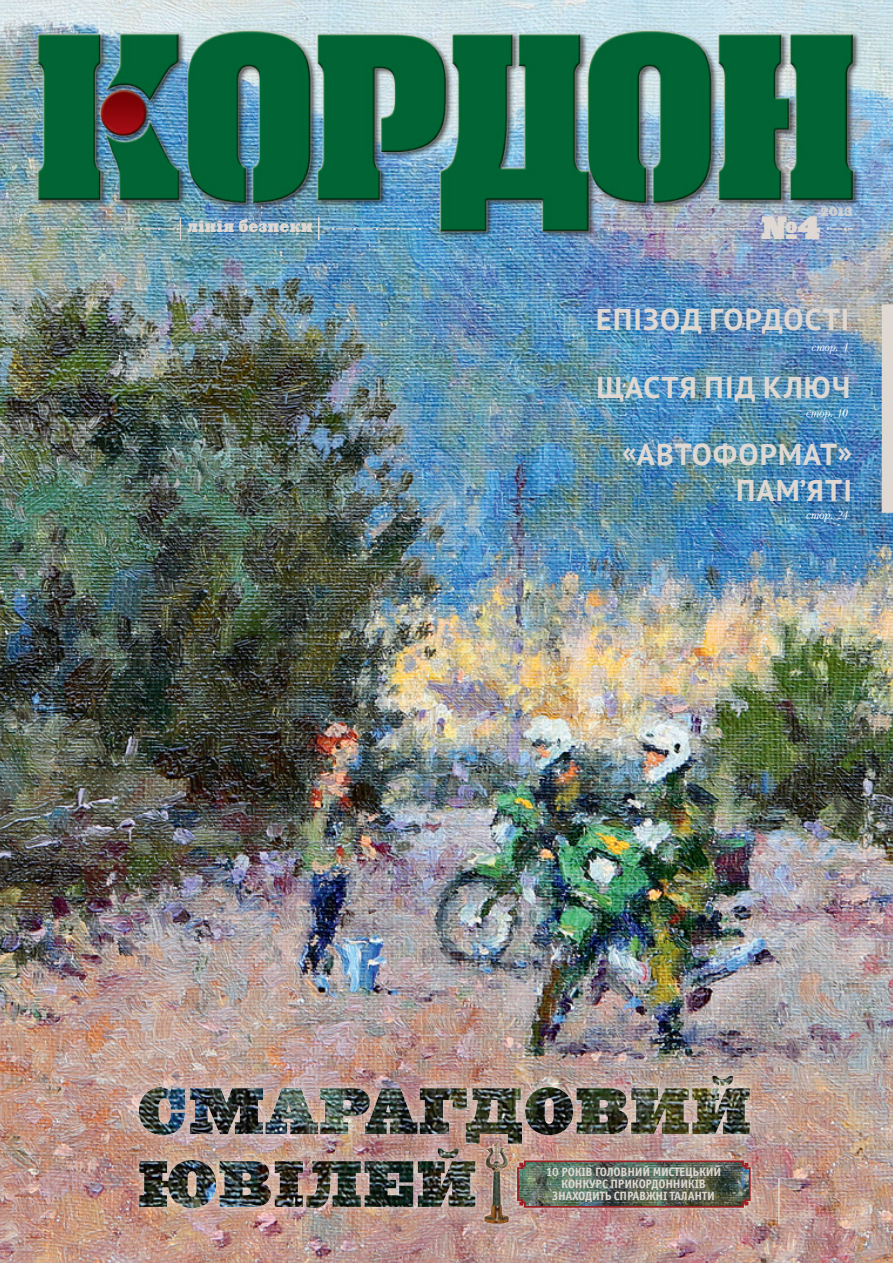
<style>
.page{position:relative;width:893px;height:1263px;background:#fff}
.page>*{position:absolute;margin:0;border:0;box-sizing:border-box;transform-origin:0 0}
.t1{font:700 30px/35.1px "PT Sans";letter-spacing:.04em;color:#e0d9d3;text-align:right}
.t2{font:900 30px "Grenader";color:#e0d9d3}
.t3{font:900 16.5px "Grenader";letter-spacing:.04em;color:#e0d9d3;scale:.88 1}
.t4{font:700 12.15px/12.1px "Officina Sans C";letter-spacing:-.02em;color:#e0d9d3;text-align:center}
.t5{font:italic 12px "Ukrainian Peterburg";letter-spacing:-.03em;color:#fff;scale:.92 1}
.t6{font:900 11.25px "Grenader";color:#e0d9d3}
</style>
<div class="page">
<img style="left:0;top:0;width:893px;height:1263px">
<div style="left:127px;top:1064px;width:634px;height:155px;background:#fff;opacity:.61"></div>
<div style="left:513px;top:1157px;width:241px;height:54px;background:#fff;opacity:.55"></div>
<img style="left:139px;top:1075px;width:612px;height:133px">
<div style="left:882px;top:304px;width:11px;height:209px;background:#e0d9d3"></div>
<div style="left:482px;top:1138px;width:29px;height:88px;background:#fff;opacity:.75"></div>
<img style="left:484px;top:1140px;width:25px;height:84px">
<img style="left:0;top:0;width:871px;height:283px">
<img style="left:99px;top:86px;width:49px;height:51px">
<img style="left:40px;top:217px;width:141px;height:23px">
<svg style="left:608px;top:228px;width:150px;height:2px"></svg>
<svg style="left:827px;top:228px;width:26px;height:2px"></svg>
<svg style="left:318px;top:217px;width:103px;height:23px;background:#609ec3"></svg>
<div style="left:538px;top:1156px;width:191px;height:55px;background:#fff;opacity:.28"></div>
<hr style="left:778px;top:1178px;width:2px;height:47px;background:#e0d9d3">
<p class="t6" style="left:820px;top:205px;width:34px">2013</p>
<p class="t3" style="left:188px;top:216px;width:143px">лінія безпеки</p>
<p class="t2" style="left:761px;top:209px;width:62px">№4</p>
<p class="t1" style="left:596px;top:301px;width:255px">ЕПІЗОД ГОРДОСТІ</p>
<p class="t5" style="left:812px;top:340px;width:41px">стор. 4</p>
<p class="t1" style="left:597px;top:369px;width:255px">ЩАСТЯ ПІД КЛЮЧ</p>
<p class="t5" style="left:806px;top:406px;width:47px">стор. 10</p>
<p class="t1" style="left:622px;top:437px;width:231px">«АВТОФОРМАТ»<br>ПАМ’ЯТІ</p>
<p class="t5" style="left:806px;top:509px;width:47px">стор. 24</p>
<p class="t4" style="left:546px;top:1166px;width:177px">10 РОКІВ ГОЛОВНИЙ МИСТЕЦЬКИЙ<br>КОНКУРС ПРИКОРДОННИКІВ<br>ЗНАХОДИТЬ СПРАВЖНІ ТАЛАНТИ</p>
</div>
